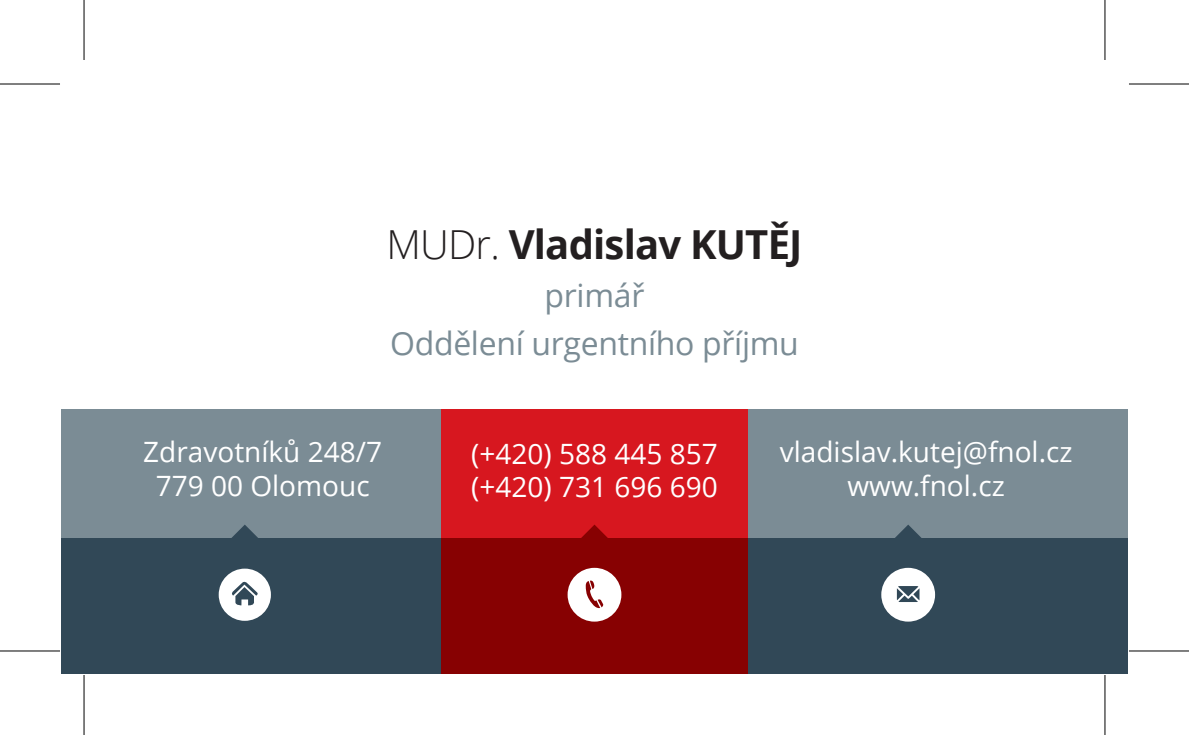
<style>
.page{position:relative;width:1189px;height:735px;background:#fff}
.page>*{position:absolute;margin:0;border:0;box-sizing:border-box;transform-origin:0 0}
.t1{font:700 40px "Open Sans";letter-spacing:-.02em;color:#231f20}
.t2{font:32px "Open Sans";letter-spacing:-.01em;color:#7b8c95}
.t3{font:28px "Open Sans";color:#fff}
.s1{font-weight:300}
</style>
<div class="page">
<div style="left:441px;top:408px;width:306px;height:130px;background:#d7171f"></div>
<div style="left:61px;top:408px;width:380px;height:130px;background:#7b8c95"></div>
<div style="left:747px;top:408px;width:380px;height:130px;background:#7b8c95"></div>
<div style="left:441px;top:538px;width:306px;height:136px;background:#870102"></div>
<div style="left:747px;top:538px;width:380px;height:136px;background:#314857"></div>
<svg style="left:231px;top:525px;width:27px;height:13px"></svg>
<svg style="left:895px;top:525px;width:26px;height:13px"></svg>
<svg style="left:581px;top:525px;width:27px;height:13px"></svg>
<svg style="left:567px;top:568px;width:54px;height:54px"></svg>
<svg style="left:881px;top:568px;width:54px;height:54px"></svg>
<div style="left:61px;top:538px;width:380px;height:136px;background:#314857"></div>
<svg style="left:219px;top:569px;width:52px;height:52px"></svg>
<svg style="left:1105px;top:0;width:1px;height:60px"></svg>
<svg style="left:1105px;top:675px;width:1px;height:60px"></svg>
<hr style="left:0;top:83px;width:60px;height:2px;background:#000">
<hr style="left:1128px;top:83px;width:60px;height:2px;background:#000">
<hr style="left:0;top:650px;width:60px;height:2px;background:#000">
<hr style="left:1128px;top:650px;width:60px;height:2px;background:#000">
<hr style="left:83px;top:0;width:2px;height:60px;background:#000">
<hr style="left:83px;top:675px;width:2px;height:60px;background:#000">
<hr style="left:1104px;top:0;width:1px;height:60px;background:#000">
<hr style="left:1104px;top:675px;width:1px;height:60px;background:#000">
<p class="t1" style="left:386px;top:216px;width:417px"><span class="s1">MUDr.</span> Vladislav KUTĚJ</p>
<p class="t2" style="left:544px;top:274px;width:101px">primář</p>
<p class="t2" style="left:390px;top:322px;width:410px">Oddělení urgentního příjmu</p>
<p class="t3" style="left:143px;top:433px;width:240px">Zdravotníků 248/7</p>
<p class="t3" style="left:156px;top:467px;width:215px">779 00 Olomouc</p>
<p class="t3" style="left:471px;top:434px;width:248px">(+420) 588 445 857</p>
<p class="t3" style="left:471px;top:468px;width:248px">(+420) 731 696 690</p>
<p class="t3" style="left:779px;top:433px;width:294px">vladislav.kutej@fnol.cz</p>
<p class="t3" style="left:847px;top:467px;width:159px">www.fnol.cz</p>
</div>
